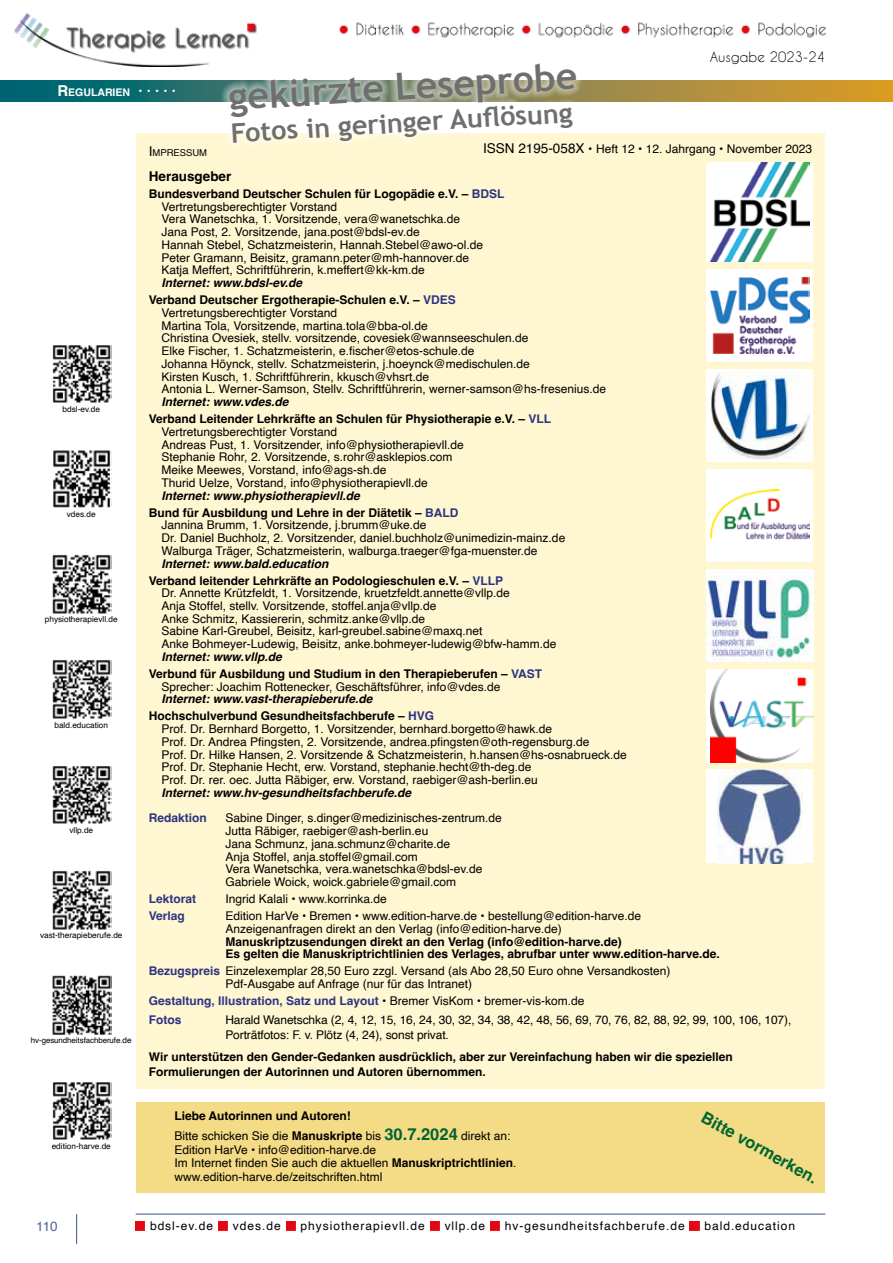
<style>
.page{position:relative;width:893px;height:1263px;background:#fff}
.page>*{position:absolute;margin:0;border:0;box-sizing:border-box;transform-origin:0 0}
.t1{font:700 37.5px "Trebuchet MS";color:#706f6f}
.t2{font:700 27px "Trebuchet MS";color:#706f6f}
.t3{font:700 16.5px "Helvetica";color:#006533}
.t4{font:13.5px "Caviar Dreams";color:#000}
.t5{font:700 13.5px "Helvetica";color:#000}
.t6{font:13.5px "Helvetica";color:#506695}
.t7{font:12px/12.8px "Helvetica";color:#000}
.t8{font:700 12px/17px "Helvetica";color:#000}
.t9{font:700 12px/18.6px "Helvetica";color:#2e3481}
.t10{font:12px "Helvetica";letter-spacing:.08em;color:#000}
.t11{font:italic 700 12px "Helvetica";color:#000}
.t12{font:700 10.5px "Helvetica";color:#fff}
.t13{font:9.45px "Helvetica";color:#000}
.t14{font:8.25px "Helvetica";color:#000}
.t15{font:7.95px "Helvetica";letter-spacing:-.01em;color:#000}
.s1{font-size:15px}
.s2{font-size:13.5px}
.s3{font-weight:700}
.s4{font-weight:700;color:#2e3481}
.s5{font-style:italic}
.s6{color:#2e3481}
.s7{font-weight:400;color:#000}
.s8{font-size:8.25px}
.s9{font-weight:400}
.s10{font-size:16.5px;color:#006533}
</style>
<div class="page">
<svg style="left:0;top:81px;width:893px;height:21px;background:#71814f"></svg>
<img style="left:339px;top:22px;width:487px;height:16px">
<img style="left:15px;top:13px;width:242px;height:54px">
<svg style="left:76px;top:1214px;width:1px;height:29px"></svg>
<hr style="left:136px;top:1213px;width:689px;height:1px;background:#506695">
<svg style="left:136px;top:1221px;width:9px;height:10px"></svg>
<svg style="left:218px;top:1221px;width:10px;height:10px"></svg>
<svg style="left:286px;top:1221px;width:9px;height:10px"></svg>
<svg style="left:430px;top:1221px;width:9px;height:10px"></svg>
<svg style="left:490px;top:1221px;width:10px;height:10px"></svg>
<svg style="left:690px;top:1221px;width:9px;height:10px"></svg>
<div style="left:136px;top:133px;width:689px;height:955px;background:#fff7d1"></div>
<div style="left:706px;top:163px;width:107px;height:99px;background:#fff"></div>
<img style="left:710px;top:163px;width:100px;height:99px">
<div style="left:706px;top:269px;width:107px;height:93px;background:#fff"></div>
<img style="left:710px;top:277px;width:99px;height:76px">
<div style="left:706px;top:369px;width:107px;height:93px;background:#fff"></div>
<img style="left:711px;top:372px;width:98px;height:87px">
<img style="left:706px;top:569px;width:107px;height:93px">
<div style="left:706px;top:469px;width:107px;height:93px;background:#fff"></div>
<img style="left:710px;top:490px;width:99px;height:50px">
<img style="left:52px;top:1082px;width:60px;height:58px">
<img style="left:52px;top:870px;width:60px;height:60px">
<img style="left:52px;top:975px;width:60px;height:60px">
<img style="left:53px;top:450px;width:59px;height:58px">
<img style="left:52px;top:554px;width:60px;height:60px">
<img style="left:52px;top:660px;width:60px;height:59px">
<img style="left:52px;top:766px;width:60px;height:58px">
<img style="left:52px;top:345px;width:60px;height:58px">
<div style="left:706px;top:669px;width:107px;height:93px;background:#fff"></div>
<img style="left:710px;top:669px;width:103px;height:93px">
<div style="left:706px;top:770px;width:107px;height:93px;background:#fff"></div>
<img style="left:717px;top:770px;width:85px;height:93px">
<div style="left:136px;top:1103px;width:689px;height:90px;background:#f4db85"></div>
<svg style="left:220px;top:52px;width:368px;height:94px"></svg>
<p class="t4" style="left:710px;top:49px;width:117px">Ausgabe 2023-24</p>
<h1 class="t1" style="left:227px;top:72px;width:351px;rotate:-3deg">gekürzte Leseprobe</h1>
<p class="t12" style="left:57px;top:86px;width:120px"><span class="s1">R</span>EGULARIEN <span class="s1">· · · · ·</span></p>
<h2 class="t2" style="left:230px;top:118px;width:344px;rotate:-4deg">Fotos in geringer Auflösung</h2>
<p class="t7" style="left:483px;top:143px;width:330px"><span class="s2">ISSN 2195-058X</span> • Heft 12 • 12. Jahrgang • November 2023</p>
<p class="t13" style="left:149px;top:146px;width:60px"><span class="s2">I</span> MPRESSUM</p>
<p class="t5" style="left:149px;top:168px;width:84px">Herausgeber</p>
<p class="t7" style="left:162px;top:188px;width:344px;text-indent:-13px"><span class="s3">Bundesverband Deutscher Schulen für Logopädie e.V. –</span> <span class="s4">BDSL </span>Vertretungsberechtigter Vorstand<br>Vera Wanetschka, 1. Vorsitzende, vera@wanetschka.de<br>Jana Post, 2. Vorsitzende, jana.post@bdsl-ev.de<br>Hannah Stebel, Schatzmeisterin, Hannah.Stebel@awo-ol.de Peter Gramann, Beisitz, gramann.peter@mh-hannover.de<br>Katja Meffert, Schriftführerin, k.meffert@kk-km.de</p>
<p class="t8" style="left:149px;top:276px;width:308px;text-indent:13px"><span class="s5">Internet: www.bdsl-ev.de<br></span>Verband Deutscher Ergotherapie-Schulen e.V. – <span class="s6">VDES</span></p>
<p class="t7" style="left:162px;top:307px;width:446px">Vertretungsberechtigter Vorstand<br>Martina Tola, Vorsitzende, martina.tola@bba-ol.de<br>Christina Ovesiek, stellv. vorsitzende, covesiek@wannseeschulen.de<br>Elke Fischer, 1. Schatzmeisterin, e.fischer@etos-schule.de<br>Johanna Höynck, stellv. Schatzmeisterin, j.hoeynck@medischulen.de<br>Kirsten Kusch, 1. Schriftführerin, kkusch@vhsrt.de<br>Antonia L. Werner-Samson, Stellv. Schriftführerin, werner-samson@hs-fresenius.de</p>
<p class="t8" style="left:149px;top:395px;width:404px;text-indent:13px"><span class="s5">Internet: www.vdes.de<br></span>Verband Leitender Lehrkräfte an Schulen für Physiotherapie e.V. – <span class="s6">VLL</span></p>
<p class="t7" style="left:162px;top:426px;width:304px">Vertretungsberechtigter Vorstand<br>Andreas Pust, 1. Vorsitzender, info@physiotherapievll.de Stephanie Rohr, 2. Vorsitzende, s.rohr@asklepios.com Meike Meewes, Vorstand, info@ags-sh.de<br>Thurid Uelze, Vorstand, info@physiotherapievll.de</p>
<p class="t8" style="left:149px;top:488px;width:311px;text-indent:13px"><span class="s5">Internet: www.physiotherapievll.de<br></span>Bund für Ausbildung und Lehre in der Diätetik – <span class="s6">BALD</span></p>
<p class="t7" style="left:162px;top:519px;width:405px">Jannina Brumm, 1. Vorsitzende, j.brumm@uke.de<br>Dr. Daniel Buchholz, 2. Vorsitzender, daniel.buchholz@unimedizin-mainz.de<br>Walburga Träger, Schatzmeisterin, walburga.traeger@fga-muenster.de</p>
<p class="t8" style="left:149px;top:556px;width:356px;text-indent:13px"><span class="s5">Internet: www.bald.education<br></span>Verband leitender Lehrkräfte an Podologieschulen e.V. – <span class="s6">VLLP</span></p>
<p class="t7" style="left:162px;top:587px;width:396px">Dr. Annette Krützfeldt, 1. Vorsitzende, kruetzfeldt.annette@vllp.de<br>Anja Stoffel, stellv. Vorsitzende, stoffel.anja@vllp.de<br>Anke Schmitz, Kassiererin, schmitz.anke@vllp.de<br>Sabine Karl-Greubel, Beisitz, karl-greubel.sabine@maxq.net<br>Anke Bohmeyer-Ludewig, Beisitz, anke.bohmeyer-ludewig@bfw-hamm.de</p>
<p class="t8" style="left:149px;top:650px;width:395px;text-indent:13px"><span class="s5">Internet: www.vllp.de<br></span>Verbund für Ausbildung und Studium in den Therapieberufen – <span class="s6">VAST</span></p>
<p class="t7" style="left:162px;top:680px;width:341px">Sprecher: Joachim Rottenecker, Geschäftsführer, info@vdes.de</p>
<p class="t8" style="left:149px;top:692px;width:287px;text-indent:13px"><span class="s5">Internet: www.vast-therapieberufe.de<br></span>Hochschulverbund Gesundheitsfachberufe – <span class="s6">HVG</span></p>
<p class="t7" style="left:162px;top:723px;width:467px">Prof. Dr. Bernhard Borgetto, 1. Vorsitzender, bernhard.borgetto@hawk.de<br>Prof. Dr. Andrea Pfingsten, 2. Vorsitzende, andrea.pfingsten@oth-regensburg.de<br>Prof. Dr. Hilke Hansen, 2. Vorsitzende &amp; Schatzmeisterin, h.hansen@hs-osnabrueck.de Prof. Dr. Stephanie Hecht, erw. Vorstand, stephanie.hecht@th-deg.de<br>Prof. Dr. rer. oec. Jutta Räbiger, erw. Vorstand, raebiger@ash-berlin.eu</p>
<p class="t11" style="left:162px;top:785px;width:251px">Internet: www.hv-gesundheitsfachberufe.de</p>
<p class="t9" style="left:149px;top:810px;width:60px">Redaktion</p>
<p class="t7" style="left:225px;top:812px;width:278px">Sabine Dinger, s.dinger@medizinisches-zentrum.de Jutta Räbiger, raebiger@ash-berlin.eu<br>Jana Schmunz, jana.schmunz@charite.de<br>Anja Stoffel, anja.stoffel@gmail.com<br>Vera Wanetschka, vera.wanetschka@bdsl-ev.de Gabriele Woick, woick.gabriele@gmail.com</p>
<p class="t9" style="left:149px;top:891px;width:49px">Lektorat</p>
<p class="t7" style="left:225px;top:893px;width:163px">Ingrid Kalali • www.korrinka.de</p>
<p class="t9" style="left:149px;top:908px;width:38px">Verlag</p>
<p class="t7" style="left:225px;top:910px;width:417px">Edition HarVe • Bremen • www.edition-harve.de • bestellung@edition-harve.de<br>Anzeigenanfragen direkt an den Verlag (info@edition-harve.de)</p>
<p class="t8" style="left:225px;top:936px;width:496px;line-height:12.8px">Manuskriptzusendungen direkt an den Verlag (info@edition-harve.de)<br>Es gelten die Manuskriptrichtlinien des Verlages, abrufbar unter www.edition-harve.de.</p>
<p class="t7" style="left:225px;top:965px;width:446px;text-indent:-77px"><span class="s4">Bezugspreis</span> Einzelexemplar 28,50 Euro zzgl. Versand (als Abo 28,50 Euro ohne Versandkosten)<br>Pdf-Ausgabe auf Anfrage (nur für das Intranet)</p>
<p class="t9" style="left:149px;top:993px;width:437px">Gestaltung, Illustration, Satz und Layout <span class="s7">• Bremer VisKom • bremer-vis-kom.de<br></span>Fotos</p>
<p class="t14" style="left:63px;top:402px;width:39px">bdsl-ev.de</p>
<p class="t14" style="left:67px;top:508px;width:30px">vdes.de</p>
<p class="t14" style="left:45px;top:613px;width:74px">physiotherapievll.de</p>
<p class="t14" style="left:54px;top:718px;width:55px">bald.education</p>
<p class="t14" style="left:69px;top:823px;width:25px">vllp.de</p>
<p class="t14" style="left:40px;top:929px;width:84px">vast-therapieberufe.de</p>
<p class="t7" style="left:225px;top:1013px;width:567px;line-height:14.4px">Harald Wanetschka (2, 4, 12, 15, 16, 24, 30, 32, 34, 38, 42, 48, 56, 69, 70, 76, 82, 88, 92, 99, 100, 106, 107),<br>Porträtfotos: F. v. Plötz (4, 24), sonst privat.</p>
<p class="t8" style="left:149px;top:1051px;width:586px;line-height:14.4px">Wir unterstützen den Gender-Gedanken ausdrücklich, aber zur Vereinfachung haben wir die speziellen<br>Formulierungen der Autorinnen und Autoren übernommen.</p>
<p class="t15" style="left:31px;top:1034px;width:102px">hv-gesundheitsfachberufe.<span class="s8">de</span></p>
<p class="t14" style="left:52px;top:1140px;width:61px">edition-harve.de</p>
<p class="t8" style="left:174px;top:1107px;width:338px;line-height:19.8px">Liebe Autorinnen und Autoren!<br><span class="s9">Bitte schicken Sie die</span> Manuskripte <span class="s9">bis</span> <span class="s10">30.7.2024</span> <span class="s9">direkt an:</span></p>
<p class="t7" style="left:174px;top:1143px;width:344px;line-height:13.5px">Edition HarVe • info@edition-harve.de<br>Im Internet finden Sie auch die aktuellen <span class="s3">Manuskriptrichtlinien</span>. www.edition-harve.de/zeitschriften.html</p>
<h3 class="t3" style="left:707px;top:1107px;width:132px;rotate:29deg">Bitte vormerken.</h3>
<p class="t6" style="left:36px;top:1215px;width:23px">110</p>
<p class="t7" style="left:150px;top:1220px;width:65px">bdsl-ev.de</p>
<p class="t7" style="left:233px;top:1220px;width:49px">vdes.de</p>
<p class="t10" style="left:301px;top:1216px;width:126px">physiotherapievll.de</p>
<p class="t7" style="left:445px;top:1220px;width:42px">vllp.de</p>
<p class="t10" style="left:505px;top:1216px;width:181px">hv-gesundheitsfachberufe.de</p>
<p class="t10" style="left:704px;top:1216px;width:92px">bald.education</p>
</div>
